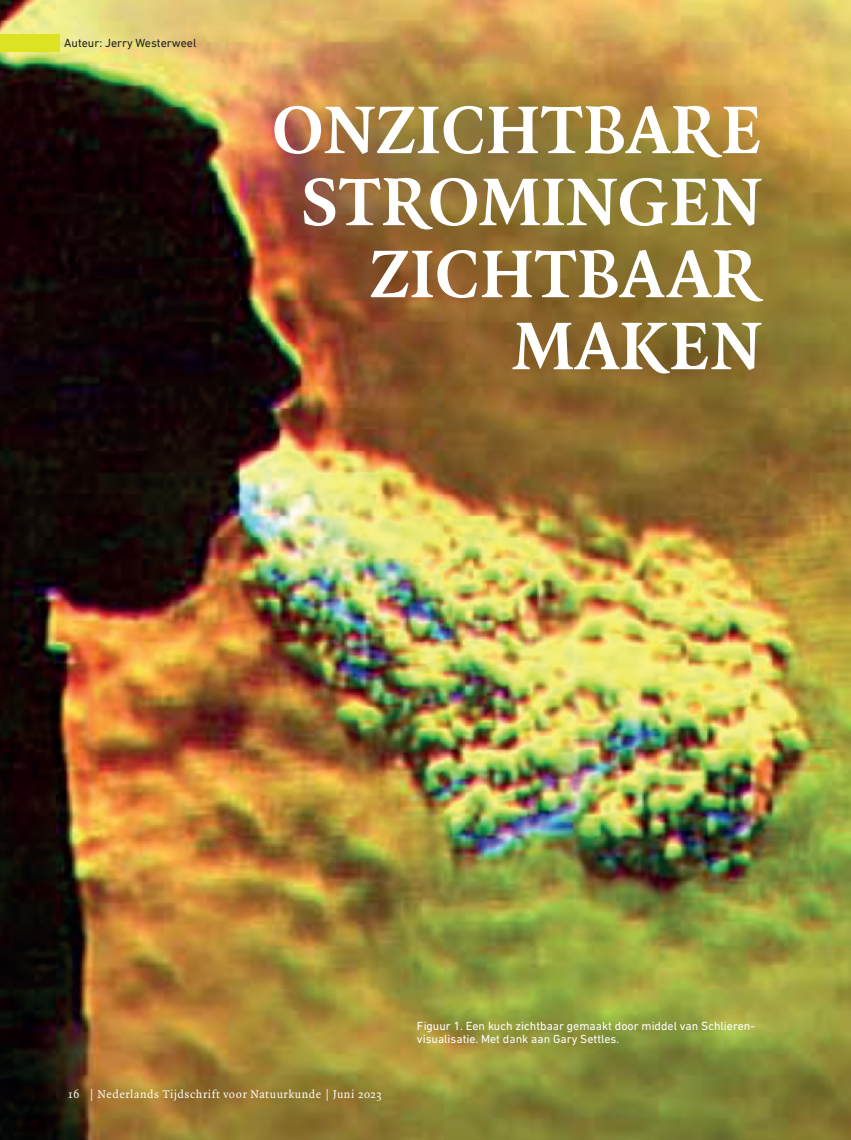
<style>
.page{position:relative;width:851px;height:1140px;background:#fff}
.page>*{position:absolute;margin:0;border:0;box-sizing:border-box;transform-origin:0 0}
.Kop_Quadraat_Pro_Bol{font:700 72px/72px "Quadraat Pro";letter-spacing:.01em;color:#fff;text-align:right}
.Kader_tekst___foto_b{font:12px/13.5px "DIN Next LT Pro";color:#fff}
.t1{font:12px "Quadraat Pro";letter-spacing:.05em;color:#fff}
.auteur_credit{font:12px "DIN Next LT Pro";color:#231f20}
</style>
<div class="page">
<img style="left:0;top:0;width:850px;height:1140px">
<div style="left:0;top:34px;width:60px;height:17px;background:#dde223"></div>
<p class="auteur_credit" style="left:64px;top:36px;width:134px">Auteur: Jerry Westerweel</p>
<p class="Kop_Quadraat_Pro_Bol" style="left:272px;top:93px;width:491px">ONZICHTBARE<br>STROMINGEN<br>ZICHTBAAR<br>MAKEN</p>
<p class="Kader_tekst___foto_b" style="left:417px;top:1018px;width:339px">Figuur 1. Een kuch zichtbaar gemaakt door middel van Schlieren&shy;visualisatie. Met dank aan Gary Settles.</p>
<p class="t1" style="left:68px;top:1086px;width:13px">16</p>
<p class="t1" style="left:89px;top:1086px;width:293px">| Nederlands Tijdschrift voor Natuurkunde | Juni 2023</p>
</div>
